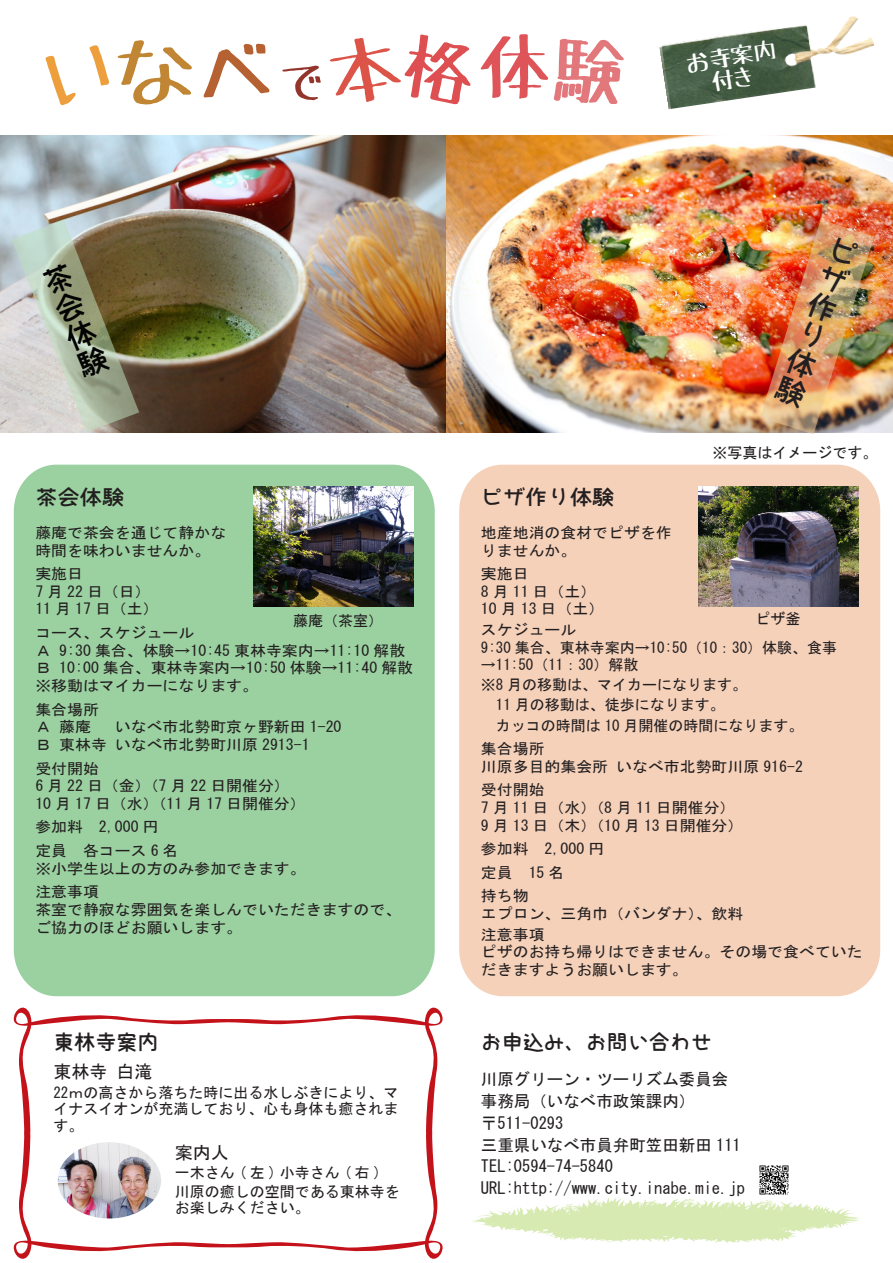
<style>
.page{position:relative;width:893px;height:1263px;background:#fff}
.page>*{position:absolute;margin:0;border:0;box-sizing:border-box;transform-origin:0 0}
.t1{font:30px/30px "Rii Popkaku R";color:#231f20;text-align:justify}
.t2{font:30px/30px "Rii Popkaku R";color:#030303;text-align:justify}
.t3{font:23.4px/22.4px "Tanuki Permanent Marker";color:#fff}
.t4{font:21px "Rii Popkaku R";color:#231f20}
.t5{font:21px "Rii Popkaku R";color:#231f20;scale:1.06 1}
.t6{font:18px "MS Gothic";color:#231f20}
.t7{font:16.5px/21.8px "MS Gothic";color:#231f20}
.t8{font:15px/17.7px "MS Gothic";color:#231f20;scale:1.06 1}
.t9{font:15px/16.5px "MS Gothic";color:#231f20}
</style>
<div class="page">
<img style="left:0;top:135px;width:893px;height:298px">
<div style="left:14px;top:465px;width:421px;height:531px;background:#9bd1a1"></div>
<div style="left:459px;top:465px;width:421px;height:531px;background:#f5d1ba;border-radius:45px"></div>
<svg style="left:12px;top:220px;width:127px;height:212px"></svg>
<svg style="left:45px;top:45px;width:64px;height:60px"></svg>
<svg style="left:118px;top:40px;width:74px;height:65px"></svg>
<svg style="left:204px;top:44px;width:66px;height:54px"></svg>
<img style="left:760px;top:220px;width:114px;height:214px">
<svg style="left:472px;top:1198px;width:387px;height:45px"></svg>
<svg style="left:282px;top:66px;width:39px;height:34px"></svg>
<svg style="left:330px;top:34px;width:141px;height:70px"></svg>
<svg style="left:481px;top:34px;width:67px;height:65px"></svg>
<svg style="left:554px;top:39px;width:70px;height:65px"></svg>
<img style="left:659px;top:16px;width:215px;height:93px">
<svg style="left:13px;top:1007px;width:430px;height:252px"></svg>
<img style="left:253px;top:486px;width:160px;height:120px">
<img style="left:699px;top:486px;width:160px;height:120px">
<img style="left:759px;top:1165px;width:30px;height:30px">
<img style="left:58px;top:1142px;width:103px;height:76px;border-radius:50%">
<h1 class="t2" style="left:38px;top:271px;width:17px;rotate:-23deg">茶会体験</h1>
<h2 class="t3" style="left:684px;top:53px;width:94px;rotate:-9deg">お寺案内　付き</h2>
<h1 class="t1" style="left:835px;top:232px;width:18px;rotate:21deg">ピザ作り体験</h1>
<p class="t9" style="left:713px;top:444px;width:166px">※写真はイメージです。</p>
<h3 class="t5" style="left:35px;top:486px;width:86px">茶会体験</h3>
<p class="t8" style="left:35px;top:524px;width:182px">藤庵で茶会を通じて静かな時間を味わいませんか。</p>
<p class="t8" style="left:35px;top:565px;width:118px">実施日<br>7 月 22 日（日）<br>11 月 17 日（土）</p>
<p class="t8" style="left:35px;top:624px;width:358px">コース、スケジュール<br>Ａ 9:30 集合、体験→10:45 東林寺案内→11:10 解散<br>Ｂ 10:00 集合、東林寺案内→10:50 体験→11:40 解散※移動はマイカーになります。</p>
<p class="t8" style="left:35px;top:700px;width:290px">集合場所<br>Ａ 藤庵 　いなべ市北勢町京ヶ野新田 1-20<br>Ｂ 東林寺 いなべ市北勢町川原 2913-1</p>
<p class="t8" style="left:35px;top:759px;width:257px">受付開始<br>6 月 22 日（金）（7 月 22 日開催分）<br>10 月 17 日（水）（11 月 17 日開催分）</p>
<p class="t8" style="left:35px;top:815px;width:137px;line-height:23.7px">参加料　2,000 円<br>定員　各コース 6 名</p>
<p class="t8" style="left:35px;top:856px;width:257px;line-height:23.5px">※小学生以上の方のみ参加できます。注意事項</p>
<p class="t8" style="left:35px;top:901px;width:347px">茶室で静寂な雰囲気を楽しんでいただきますので、ご協力のほどお願いします。</p>
<h3 class="t5" style="left:481px;top:486px;width:128px">ピザ作り体験</h3>
<p class="t8" style="left:481px;top:524px;width:182px">地産地消の食材でピザを作りませんか。</p>
<p class="t8" style="left:481px;top:565px;width:118px">実施日<br>8 月 11 日（土）<br>10 月 13 日（土）</p>
<p class="t8" style="left:481px;top:621px;width:338px">スケジュール<br>9:30 集合、東林寺案内→10:50（10：30）体験、食事</p>
<p class="t9" style="left:481px;top:656px;width:159px">→11:50（11：30）解散</p>
<p class="t9" style="left:481px;top:676px;width:268px">※8 月の移動は、マイカーになります。</p>
<p class="t9" style="left:496px;top:697px;width:230px">11 月の移動は、徒歩になります。</p>
<p class="t9" style="left:481px;top:717px;width:324px">　カッコの時間は 10 月開催の時間になります。</p>
<p class="t8" style="left:481px;top:740px;width:305px">集合場所<br>川原多目的集会所 いなべ市北勢町川原 916-2</p>
<p class="t8" style="left:481px;top:781px;width:249px">受付開始<br>7 月 11 日（水）（8 月 11 日開催分）<br>9 月 13 日（木）（10 月 13 日開催分）</p>
<p class="t8" style="left:481px;top:837px;width:118px;line-height:23.5px">参加料　2,000 円定員　15 名<br>持ち物</p>
<p class="t8" style="left:481px;top:903px;width:249px;line-height:20.7px">エプロン、三角巾（バンダナ）、飲料注意事項</p>
<p class="t8" style="left:481px;top:943px;width:362px">ピザのお持ち帰りはできません。その場で食べていただきますようお願いします。</p>
<p class="t9" style="left:293px;top:612px;width:91px">藤庵（茶室）</p>
<p class="t9" style="left:755px;top:611px;width:46px">ピザ釜</p>
<h3 class="t4" style="left:53px;top:1031px;width:106px">東林寺案内</h3>
<h3 class="t4" style="left:481px;top:1031px;width:232px">お申込み、お問い合わせ</h3>
<p class="t7" style="left:481px;top:1068px;width:265px">川原グリーン・ツーリズム委員会事務局（いなべ市政策課内）〒511-0293<br>三重県いなべ市員弁町笠田新田 111<br>TEL:0594-74-5840<br>URL:http://www.city.inabe.mie.jp</p>
<p class="t6" style="left:53px;top:1062px;width:100px">東林寺 白滝</p>
<p class="t9" style="left:53px;top:1084px;width:346px;text-align:justify">22ｍの高さから落ちた時に出る水しぶきにより、マイナスイオンが充満しており、心も身体も癒されます。</p>
<p class="t6" style="left:175px;top:1143px;width:55px">案内人</p>
<p class="t9" style="left:175px;top:1163px;width:226px;line-height:18.8px">一木さん(左)小寺さん(右)川原の癒しの空間である東林寺を</p>
<p class="t9" style="left:175px;top:1199px;width:136px">お楽しみください。</p>
</div>
